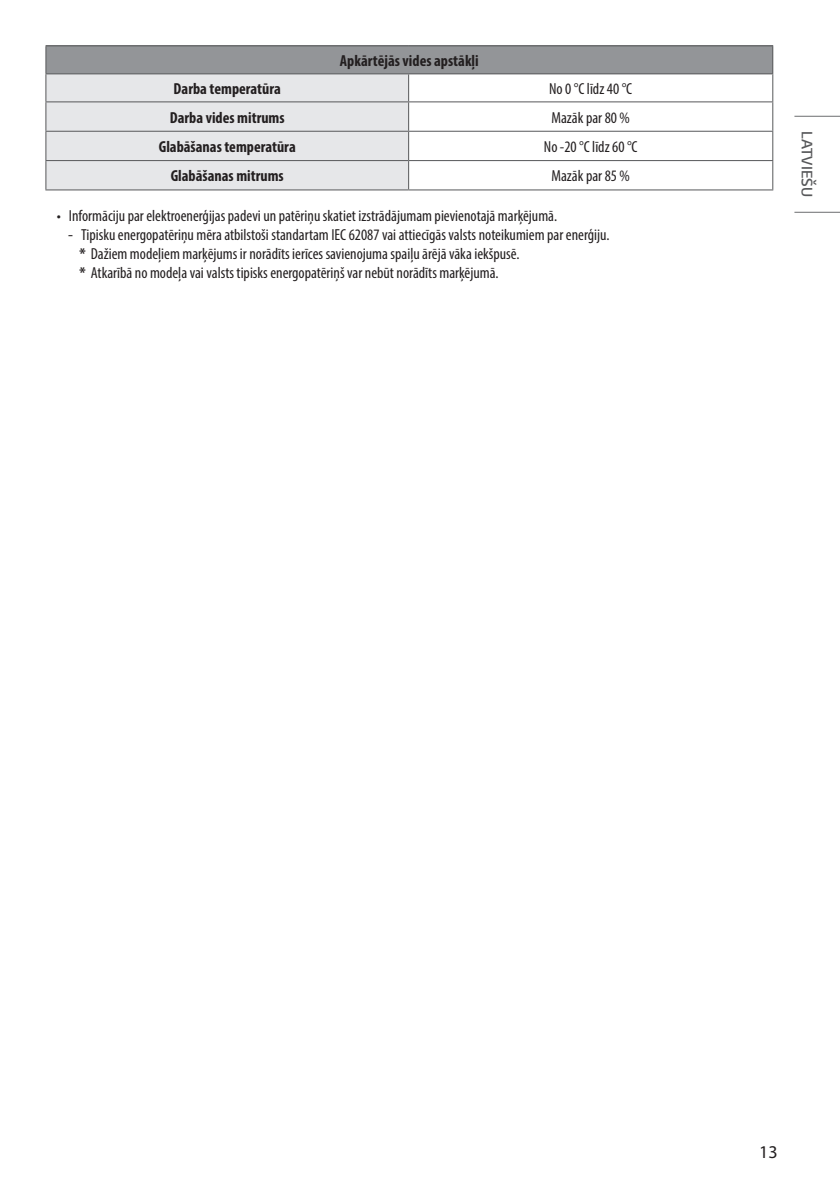
<style>
.page{position:relative;width:840px;height:1191px;background:#fff}
.page>*{position:absolute;margin:0;border:0;box-sizing:border-box;transform-origin:0 0}
.t1{font:18px "Myriad Pro";color:#231f20}
.Body_Center{font:condensed 16px "Myriad Pro";color:#231f20}
.Body_Center-2{font:700 condensed 16px "Myriad Pro";color:#231f20}
.t2{font:600 16px "LG Smart";color:#57585a}
.s1{font-stretch:normal}
.s2{font-weight:700}
</style>
<div class="page">
<hr style="left:794px;top:116px;width:45px;height:1px;background:#6c6d70">
<hr style="left:794px;top:212px;width:45px;height:1px;background:#6c6d70">
<div style="left:46px;top:46px;width:726px;height:28px;background:#939598"></div>
<div style="left:46px;top:74px;width:362px;height:115px;background:#e6e7e9"></div>
<hr style="left:45px;top:73px;width:363px;height:1px;background:#57585a">
<hr style="left:45px;top:45px;width:363px;height:1px;background:#57585a">
<hr style="left:408px;top:45px;width:364px;height:1px;background:#57585a">
<hr style="left:408px;top:73px;width:364px;height:1px;background:#57585a">
<hr style="left:408px;top:101px;width:364px;height:1px;background:#57585a">
<hr style="left:408px;top:131px;width:364px;height:1px;background:#57585a">
<hr style="left:408px;top:160px;width:364px;height:1px;background:#57585a">
<hr style="left:408px;top:189px;width:364px;height:1px;background:#57585a">
<hr style="left:45px;top:101px;width:363px;height:1px;background:#57585a">
<hr style="left:45px;top:131px;width:363px;height:1px;background:#57585a">
<hr style="left:45px;top:160px;width:363px;height:1px;background:#57585a">
<svg style="left:45px;top:46px;width:1px;height:143px"></svg>
<svg style="left:408px;top:74px;width:1px;height:115px"></svg>
<hr style="left:45px;top:189px;width:363px;height:1px;background:#57585a">
<p class="Body_Center-2" style="left:340px;top:51px;width:140px">Apkārtējās vides apstākļi</p>
<p class="Body_Center-2" style="left:173px;top:79px;width:109px">Darba temperatūra</p>
<p class="Body_Center" style="left:549px;top:79px;width:84px">No 0 °C līdz 40 °C</p>
<p class="Body_Center-2" style="left:170px;top:107px;width:116px">Darba vides mitrums</p>
<p class="Body_Center" style="left:551px;top:108px;width:80px">Mazāk par 80 %</p>
<p class="Body_Center-2" style="left:159px;top:137px;width:138px">Glabāšanas temperatūra</p>
<p class="Body_Center" style="left:543px;top:137px;width:95px">No -20 °C līdz 60 °C</p>
<p class="Body_Center-2" style="left:171px;top:166px;width:114px">Glabāšanas mitrums</p>
<p class="Body_Center" style="left:551px;top:166px;width:80px">Mazāk par 85 %</p>
<p class="Body_Center" style="left:57px;top:206px;width:501px">• Informāciju par elektroenerģijas padevi un patēriņu skatiet izstrādājumam pievienotajā marķējumā.</p>
<p class="Body_Center" style="left:68px;top:225px;width:542px"><span class="s1">-</span> Tipisku energopatēriņu mēra atbilstoši standartam IEC 62087 vai attiecīgās valsts noteikumiem par enerģiju.</p>
<p class="Body_Center" style="left:79px;top:244px;width:441px"><span class="s2">*</span> Dažiem modeļiem marķējums ir norādīts ierīces savienojuma spaiļu ārējā vāka iekšpusē.</p>
<p class="Body_Center" style="left:79px;top:263px;width:420px"><span class="s2">*</span> Atkarībā no modeļa vai valsts tipisks energopatēriņš var nebūt norādīts marķējumā.</p>
<p class="t2" style="left:817px;top:131px;width:67px;rotate:90deg">LATVIEŠU</p>
<p class="t1" style="left:758px;top:1140px;width:20px">13</p>
</div>
